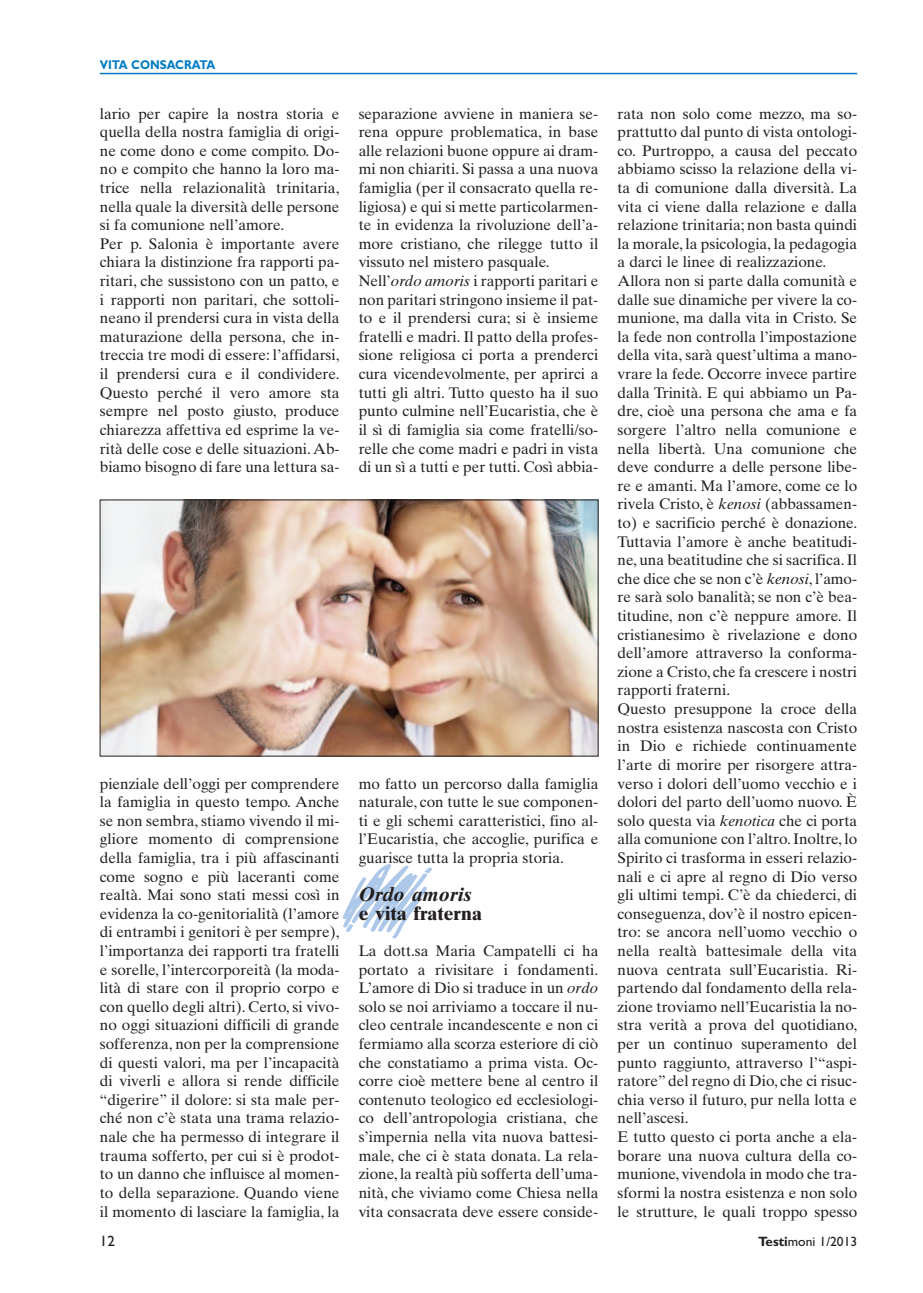
<style>
.page{position:relative;width:923px;height:1293px;background:#fff}
.page>*{position:absolute;margin:0;border:0;box-sizing:border-box;transform-origin:0 0}
.t1{font:700 19.5px "Times Ten";color:#231f20}
.t2{font:italic 700 19.5px "Times Ten";color:#231f20}
.t3{font:15.3px/18.6px "Times Ten";color:#231f20}
.t4{font:15px "Gill Sans";color:#231f20}
.t5{font:13.5px "Gill Sans";color:#231f20}
.t6{font:700 12.75px "Gill Sans";color:#007bc3;scale:.9 1}
.s1{font-style:italic}
.s2{font-weight:700}
</style>
<div class="page">
<hr style="left:100px;top:73px;width:757px;height:1px;background:#007bc3">
<img style="left:102px;top:501px;width:494px;height:253px">
<p class="t6" style="left:100px;top:60px;width:130px">VITA CONSACRATA</p>
<p class="t3" style="left:100px;top:106px;width:241px">lario per capire la nostra storia e quella della nostra famiglia di origi&shy;ne come dono e come compito. Do&shy;no e compito che hanno la loro ma&shy;trice nella relazionalità trinitaria, nella quale la diversità delle persone si fa comunione nell’amore.<br>Per p. Salonia è importante avere chiara la distinzione fra rapporti pa&shy;ritari, che sussistono con un patto, e i rapporti non paritari, che sottoli&shy;neano il prendersi cura in vista della maturazione della persona, che in&shy;treccia tre modi di essere: l’affidarsi, il prendersi cura e il condividere.<br>Questo perché il vero amore sta sempre nel posto giusto, produce chiarezza affettiva ed esprime la ve&shy;rità delle cose e delle situazioni. Ab&shy;biamo bisogno di fare una lettura sa-</p>
<p class="t3" style="left:100px;top:775px;width:241px;text-align:justify">pienziale dell’oggi per comprendere la famiglia in questo tempo. Anche se non sembra, stiamo vivendo il mi&shy;gliore momento di comprensione della famiglia, tra i più affascinanti come sogno e più laceranti come realtà. Mai sono stati messi così in evidenza la co-genitorialità (l’amore di entrambi i genitori è per sempre), l’importanza dei rapporti tra fratelli e sorelle, l’intercorporeità (la moda&shy;lità di stare con il proprio corpo e con quello degli altri). Certo, si vivo&shy;no oggi situazioni difficili di grande sofferenza, non per la comprensione di questi valori, ma per l’incapacità di viverli e allora si rende difficile “digerire” il dolore: si sta male per&shy;ché non c’è stata una trama relazio&shy;nale che ha permesso di integrare il trauma sofferto, per cui si è prodot&shy;to un danno che influisce al momen&shy;to della separazione. Quando viene il momento di lasciare la famiglia, la</p>
<p class="t3" style="left:358px;top:106px;width:241px">separazione avviene in maniera se&shy;rena oppure problematica, in base alle relazioni buone oppure ai dram&shy;mi non chiariti. Si passa a una nuova famiglia (per il consacrato quella re&shy;ligiosa) e qui si mette particolarmen&shy;te in evidenza la rivoluzione dell’a&shy;more cristiano, che rilegge tutto il vissuto nel mistero pasquale.<br>Nell’<span class="s1">ordo amoris</span> i rapporti paritari e non paritari stringono insieme il pat&shy;to e il prendersi cura; si è insieme fratelli e madri. Il patto della profes&shy;sione religiosa ci porta a prenderci cura vicendevolmente, per aprirci a tutti gli altri. Tutto questo ha il suo punto culmine nell’Eucaristia, che è il sì di famiglia sia come fratelli/so&shy;relle che come madri e padri in vista di un sì a tutti e per tutti. Così abbia-</p>
<p class="t3" style="left:358px;top:775px;width:241px;text-align:justify">mo fatto un percorso dalla famiglia naturale, con tutte le sue componen&shy;ti e gli schemi caratteristici, fino al&shy;l’Eucaristia, che accoglie, purifica e guarisce tutta la propria storia.</p>
<p class="t2" style="left:358px;top:886px;width:114px">Ordo amoris</p>
<p class="t1" style="left:358px;top:906px;width:125px">e vita fraterna</p>
<p class="t3" style="left:358px;top:943px;width:241px;text-align:justify">La dott.sa Maria Campatelli ci ha portato a rivisitare i fondamenti.<br>L’amore di Dio si traduce in un <span class="s1">ordo </span>solo se noi arriviamo a toccare il nu&shy;cleo centrale incandescente e non ci fermiamo alla scorza esteriore di ciò che constatiamo a prima vista. Oc&shy;corre cioè mettere bene al centro il contenuto teologico ed ecclesiologi&shy;co dell’antropologia cristiana, che s’impernia nella vita nuova battesi&shy;male, che ci è stata donata. La rela&shy;zione, la realtà più sofferta dell’uma&shy;nità, che viviamo come Chiesa nella vita consacrata deve essere conside-</p>
<p class="t3" style="left:617px;top:106px;width:241px">rata non solo come mezzo, ma so&shy;prattutto dal punto di vista ontologi&shy;co. Purtroppo, a causa del peccato abbiamo scisso la relazione della vi&shy;ta di comunione dalla diversità. La vita ci viene dalla relazione e dalla relazione trinitaria; non basta quindi la morale, la psicologia, la pedagogia a darci le linee di realizzazione.<br>Allora non si parte dalla comunità e dalle sue dinamiche per vivere la co&shy;munione, ma dalla vita in Cristo. Se la fede non controlla l’impostazione della vita, sarà quest’ultima a mano&shy;vrare la fede. Occorre invece partire dalla Trinità. E qui abbiamo un Pa&shy;dre, cioè una persona che ama e fa sorgere l’altro nella comunione e nella libertà. Una comunione che deve condurre a delle persone libe&shy;re e amanti. Ma l’amore, come ce lo rivela Cristo, è <span class="s1">kenosi</span> (abbassamen&shy;to) e sacrificio perché è donazione.<br>Tuttavia l’amore è anche beatitudi&shy;ne, una beatitudine che si sacrifica. Il che dice che se non c’è <span class="s1">kenosi</span>, l’amo&shy;re sarà solo banalità; se non c’è bea&shy;titudine, non c’è neppure amore. Il cristianesimo è rivelazione e dono dell’amore attraverso la conforma&shy;zione a Cristo, che fa crescere i nostri rapporti fraterni.<br>Questo presuppone la croce della nostra esistenza nascosta con Cristo in Dio e richiede continuamente l’arte di morire per risorgere attra&shy;verso i dolori dell’uomo vecchio e i dolori del parto dell’uomo nuovo. È solo questa via <span class="s1">kenotica</span> che ci porta alla comunione con l’altro. Inoltre, lo Spirito ci trasforma in esseri relazio&shy;nali e ci apre al regno di Dio verso gli ultimi tempi. C’è da chiederci, di conseguenza, dov’è il nostro epicen&shy;tro: se ancora nell’uomo vecchio o nella realtà battesimale della vita nuova centrata sull’Eucaristia. Ri&shy;partendo dal fondamento della rela&shy;zione troviamo nell’Eucaristia la no&shy;stra verità a prova del quotidiano, per un continuo superamento del punto raggiunto, attraverso l’“aspi&shy;ratore” del regno di Dio, che ci risuc&shy;chia verso il futuro, pur nella lotta e nell’ascesi.<br>E tutto questo ci porta anche a ela&shy;borare una nuova cultura della co&shy;munione, vivendola in modo che tra&shy;sformi la nostra esistenza e non solo le strutture, le quali troppo spesso</p>
<p class="t4" style="left:100px;top:1235px;width:16px">12</p>
<p class="t5" style="left:758px;top:1236px;width:101px"><span class="s2">Testi</span>moni 1/2013</p>
</div>
